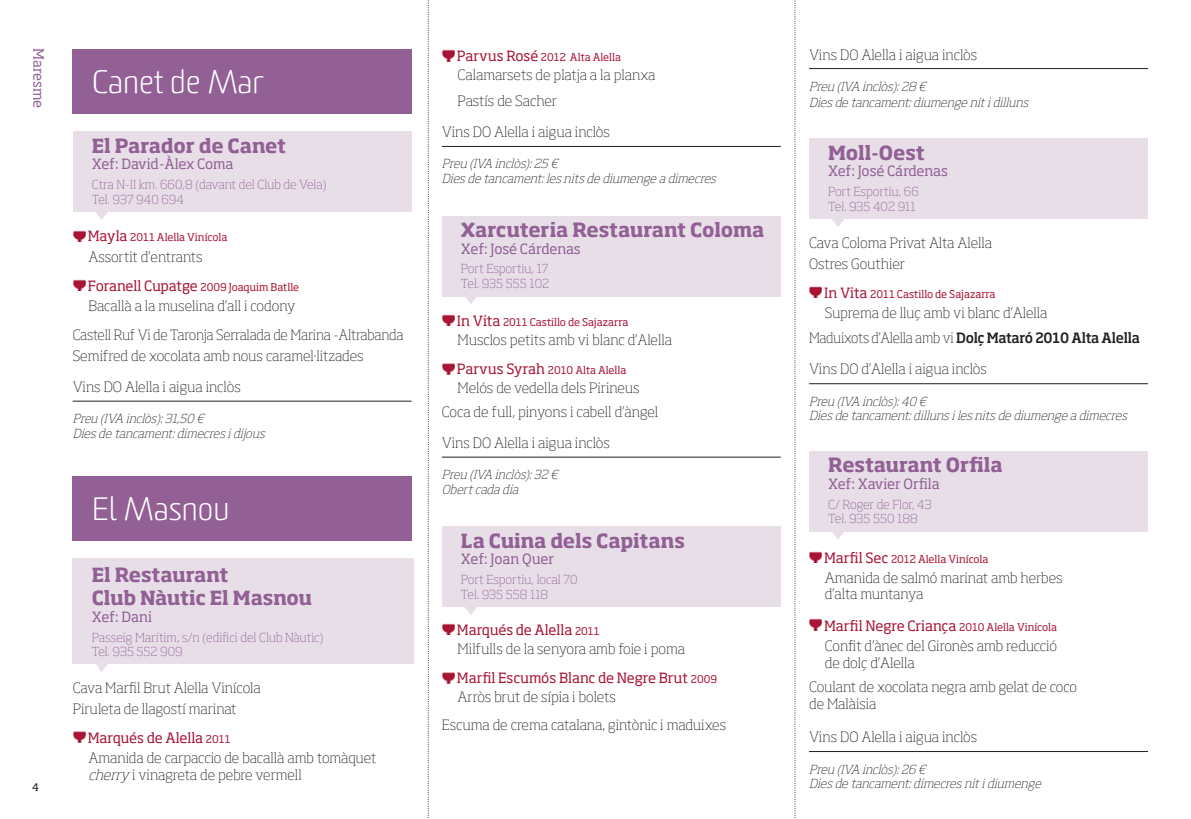
<style>
.page{position:relative;width:1191px;height:819px;background:#fff}
.page>*{position:absolute;margin:0;border:0;box-sizing:border-box;transform-origin:0 0}
.t1{font:300 31.5px "Sommet Rounded";color:#fff}
.t2{font:700 19.25px/23.1px "Soho Std";letter-spacing:-.01em;color:#926095}
.t3{font:200 14px/20.3px "Soho Std";letter-spacing:-.01em;color:#231f20}
.t4{font:14px "Soho Std";letter-spacing:-.015em;color:#926095}
.t5{font:14px/19.2px "Soho Std";color:#a91536}
.t6{font:italic 200 12.25px/14.7px "Soho Std";color:#231f20}
.t7{font:200 12.25px/14.7px "Soho Std";color:#926095}
.t8{font:10.5px "Soho Std";color:#a91536}
.t9{font:10.5px "Soho Std";color:#231f20}
.s1{font-size:14px}
.s2{font-weight:400;color:#a91536}
.s3{font-weight:400;font-size:10.5px;color:#a91536}
.s4{font-style:italic}
.s5{font-size:10.5px}
.s6{font-weight:200;color:#231f20}
.s7{font-weight:500}
</style>
<div class="page">
<svg style="left:428px;top:0;width:1px;height:818px"></svg>
<svg style="left:794px;top:0;width:1px;height:818px"></svg>
<hr style="left:809px;top:68px;width:339px;height:1px;background:#231f20">
<div style="left:809px;top:138px;width:338px;height:81px;background:#e7dee8"></div>
<svg style="left:832px;top:219px;width:12px;height:8px"></svg>
<img style="left:809px;top:286px;width:12px;height:12px">
<hr style="left:809px;top:383px;width:339px;height:1px;background:#231f20">
<div style="left:809px;top:451px;width:338px;height:81px;background:#e7dee8"></div>
<svg style="left:832px;top:532px;width:12px;height:7px"></svg>
<svg style="left:809px;top:551px;width:12px;height:11px"></svg>
<img style="left:809px;top:618px;width:12px;height:12px">
<hr style="left:809px;top:751px;width:339px;height:1px;background:#231f20">
<img style="left:442px;top:49px;width:12px;height:12px">
<hr style="left:442px;top:146px;width:338px;height:1px;background:#231f20">
<div style="left:442px;top:216px;width:338px;height:81px;background:#e7dee8"></div>
<svg style="left:465px;top:297px;width:11px;height:7px"></svg>
<img style="left:442px;top:314px;width:12px;height:12px">
<img style="left:442px;top:363px;width:12px;height:11px">
<hr style="left:442px;top:457px;width:338px;height:1px;background:#231f20">
<div style="left:442px;top:526px;width:338px;height:81px;background:#e7dee8"></div>
<svg style="left:465px;top:607px;width:12px;height:8px"></svg>
<img style="left:442px;top:623px;width:12px;height:11px">
<img style="left:442px;top:672px;width:12px;height:11px">
<div style="left:73px;top:50px;width:339px;height:64px;background:#926095"></div>
<div style="left:73px;top:131px;width:338px;height:81px;background:#e7dee8"></div>
<svg style="left:96px;top:212px;width:12px;height:8px"></svg>
<img style="left:73px;top:230px;width:12px;height:11px">
<img style="left:73px;top:279px;width:12px;height:12px">
<hr style="left:73px;top:401px;width:338px;height:1px;background:#231f20">
<div style="left:73px;top:476px;width:339px;height:64px;background:#926095"></div>
<div style="left:73px;top:557px;width:341px;height:106px;background:#e7dee8"></div>
<svg style="left:93px;top:663px;width:18px;height:9px"></svg>
<img style="left:73px;top:731px;width:12px;height:11px">
<p class="t4" style="left:44px;top:48px;width:61px;rotate:90deg">Maresme</p>
<p class="t9" style="left:32px;top:783px;width:8px">4</p>
<h1 class="t1" style="left:92px;top:69px;width:174px">Canet de Mar</h1>
<h2 class="t2" style="left:92px;top:135px;width:196px">El Parador de Canet</h2>
<p class="t4" style="left:92px;top:158px;width:143px">Xef: David-Àlex Coma</p>
<p class="t7" style="left:92px;top:178px;width:236px">Ctra N-II km. 660,8 (davant del Club de Vela)<br>Tel. 937 940 694</p>
<p class="t8" style="left:88px;top:233px;width:141px"><span class="s1">Mayla</span> 2011 Alella Vinícola</p>
<p class="t3" style="left:88px;top:247px;width:116px">Assortit d’entrants</p>
<p class="t8" style="left:88px;top:283px;width:213px"><span class="s1">Foranell Cupatge</span> 2009 Joaquim Batlle</p>
<p class="t3" style="left:73px;top:292px;width:332px;line-height:29.2px;text-indent:16px">Bacallà a la muselina d’all i codony<br>Castell Ruf Vi de Taronja Serralada de Marina -Altrabanda</p>
<p class="t3" style="left:73px;top:346px;width:292px">Semifred de xocolata amb nous caramel·litzades</p>
<p class="t3" style="left:73px;top:377px;width:170px">Vins DO Alella i aigua inclòs</p>
<p class="t6" style="left:73px;top:412px;width:196px">Preu (IVA inclòs):31,50 €<br>Dies de tancament:dimecres idijous</p>
<h1 class="t1" style="left:92px;top:495px;width:139px">El Masnou</h1>
<h2 class="t2" style="left:92px;top:565px;width:222px">El Restaurant<br>Club Nàutic El Masnou</h2>
<p class="t4" style="left:92px;top:611px;width:62px">Xef: Dani</p>
<p class="t7" style="left:92px;top:631px;width:233px">Passeig Marítim, s/n (edifici del Club Nàutic)<br>Tel. 935 552 909</p>
<p class="t3" style="left:73px;top:679px;width:190px">Cava Marfil Brut Alella Vinícola<br>Piruleta de llagostí marinat</p>
<p class="t3" style="left:88px;top:728px;width:290px"><span class="s2">Marqués de Alella</span> <span class="s3">2011<br></span>Amanida de carpaccio de bacallà amb tomàquet</p>
<p class="t3" style="left:88px;top:765px;width:215px"><span class="s4">cherry</span> i vinagreta de pebre vermell</p>
<p class="t8" style="left:457px;top:53px;width:166px"><span class="s1">Parvus Rosé</span> 2012 Alta Alella</p>
<p class="t3" style="left:457px;top:63px;width:199px;line-height:25.7px">Calamarsets de platja a la planxa<br>Pastís de Sacher</p>
<p class="t3" style="left:442px;top:123px;width:170px">Vins DO Alella i aigua inclòs</p>
<p class="t6" style="left:442px;top:158px;width:278px">Preu (IVA inclòs):25 €<br>Dies de tancament:les nits de diumenge a dimecres</p>
<h2 class="t2" style="left:461px;top:220px;width:305px">Xarcuteria Restaurant Coloma</h2>
<p class="t4" style="left:461px;top:243px;width:121px">Xef: José Cárdenas</p>
<p class="t7" style="left:461px;top:262px;width:90px">Port Esportiu, 17<br>Tel. 935 555 102</p>
<p class="t8" style="left:457px;top:317px;width:173px"><span class="s1">In Vita</span> 2011 Castillo de Sajazarra</p>
<p class="t3" style="left:457px;top:331px;width:216px">Musclos petits amb vi blanc d’Alella</p>
<p class="t8" style="left:457px;top:366px;width:171px"><span class="s1">Parvus Syrah</span> 2010 Alta Alella</p>
<p class="t3" style="left:442px;top:378px;width:218px;line-height:23.3px;text-align:center">Melós de vedella dels Pirineus<br>Coca de full, pinyons i cabell d’àngel</p>
<p class="t3" style="left:442px;top:433px;width:170px">Vins DO Alella i aigua inclòs</p>
<p class="t6" style="left:442px;top:468px;width:120px">Preu (IVA inclòs):32 €<br>Obertcada dia</p>
<h2 class="t2" style="left:461px;top:530px;width:225px">La Cuina dels Capitans</h2>
<p class="t4" style="left:461px;top:553px;width:95px">Xef: Joan Quer</p>
<p class="t7" style="left:461px;top:573px;width:118px">Port Esportiu, local 70<br>Tel. 935 558 118</p>
<p class="t3" style="left:457px;top:621px;width:230px;line-height:19.2px"><span class="s2">Marqués de Alella</span> <span class="s3">2011<br></span>Milfulls de la senyora amb foie i poma</p>
<p class="t5" style="left:457px;top:669px;width:262px">Marfil Escumós Blanc de Negre Brut <span class="s5">2009<br></span><span class="s6">Arròs brut de sípia i bolets</span></p>
<p class="t3" style="left:442px;top:715px;width:286px">Escuma de crema catalana, gintònic i maduixes</p>
<p class="t3" style="left:809px;top:46px;width:170px">Vins DO Alella i aigua inclòs</p>
<p class="t6" style="left:809px;top:80px;width:224px;line-height:15.4px">Preu (IVA inclòs):28 €<br>Dies de tancament:diumenge nitidilluns</p>
<h2 class="t2" style="left:828px;top:143px;width:98px">Moll-Oest</h2>
<p class="t4" style="left:828px;top:166px;width:121px">Xef: José Cárdenas</p>
<p class="t7" style="left:828px;top:185px;width:92px">Port Esportiu, 66<br>Tel. 935 402 911</p>
<p class="t3" style="left:809px;top:234px;width:185px">Cava Coloma Privat Alta Alella<br>Ostres Gouthier</p>
<p class="t8" style="left:824px;top:290px;width:173px"><span class="s1">In Vita</span> 2011 Castillo de Sajazarra</p>
<p class="t3" style="left:809px;top:302px;width:332px;line-height:24.7px;text-indent:16px">Suprema de lluç amb vi blanc d’Alella<br>Maduixots d’Alella amb vi <span class="s7">Dolç Mataró 2010 Alta Alella</span></p>
<p class="t3" style="left:809px;top:360px;width:179px">Vins DO d’Alella i aigua inclòs</p>
<p class="t6" style="left:809px;top:395px;width:322px">Preu (IVA inclòs):40 €<br>Dies de tancament:dilluns iles nits de diumenge a dimecres</p>
<h2 class="t2" style="left:828px;top:455px;width:176px">Restaurant Orfila</h2>
<p class="t4" style="left:828px;top:478px;width:113px">Xef: Xavier Orfila</p>
<p class="t7" style="left:828px;top:498px;width:105px">C/ Roger de Flor, 43<br>Tel. 935 550 188</p>
<p class="t8" style="left:824px;top:554px;width:166px"><span class="s1">Marfil Sec</span> 2012 Alella Vinícola</p>
<p class="t3" style="left:825px;top:571px;width:239px;line-height:15.8px">Amanida de salmó marinat amb herbes d’alta muntanya</p>
<p class="t3" style="left:824px;top:616px;width:234px"><span class="s2">Marfil Negre Criança</span> <span class="s3">2010 Alella Vinícola<br></span>Confit d’ànec del Gironès amb reducció</p>
<p class="t3" style="left:809px;top:651px;width:270px;line-height:24.3px;text-indent:16px">de dolç d’Alella<br>Coulant de xocolata negra amb gelat de coco</p>
<p class="t3" style="left:809px;top:694px;width:69px">de Malàisia</p>
<p class="t3" style="left:809px;top:728px;width:170px">Vins DO Alella i aigua inclòs</p>
<p class="t6" style="left:809px;top:762px;width:236px">Preu (IVA inclòs):26 €<br>Dies de tancament:dimecres nitidiumenge</p>
</div>
